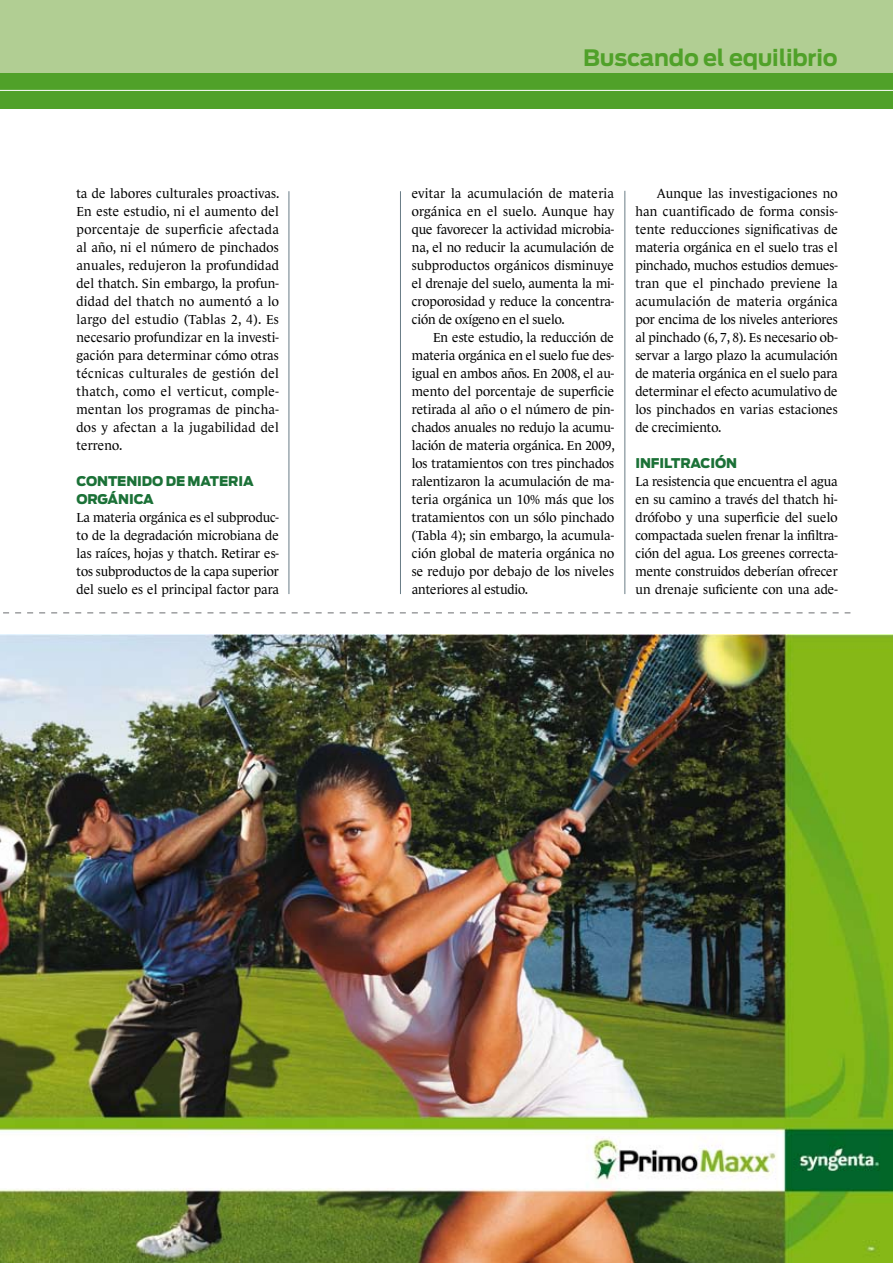
<style>
.page{position:relative;width:893px;height:1263px;background:#fff}
.page>*{position:absolute;margin:0;border:0;box-sizing:border-box;transform-origin:0 0}
.t1{font:700 22.5px "Antenna";letter-spacing:-.01em;color:#50a129}
.t2{font:13.35px/18px "Le Monde Journal";color:#000;text-align:justify}
.t3{font:900 13.35px/18px "Antenna";letter-spacing:-.005em;color:#1b7137}
</style>
<div class="page">
<div style="left:0;top:0;width:893px;height:108px;background:#50a129"></div>
<div style="left:0;top:0;width:893px;height:72px;background:#b1ce93"></div>
<hr style="left:0;top:90px;width:893px;height:1px;background:#fff">
<img style="left:0;top:635px;width:893px;height:628px">
<svg style="left:3px;top:612px;width:847px;height:2px"></svg>
<hr style="left:625px;top:191px;width:1px;height:403px;background:#697c86">
<hr style="left:289px;top:191px;width:1px;height:403px;background:#697c86">
<hr style="left:400px;top:191px;width:1px;height:403px;background:#697c86">
<p class="t2" style="left:77px;top:184px;width:204px">ta de labores culturales proactivas.<br>En este estudio, ni el aumento del porcentaje de superficie afectada al año, ni el número de pinchados anuales, redujeron la profundidad del thatch. Sin embargo, la profun&shy;didad del thatch no aumentó a lo largo del estudio (Tablas 2, 4). Es necesario profundizar en la investi&shy;gación para determinar cómo otras técnicas culturales de gestión del thatch, como el verticut, comple&shy;mentan los programas de pincha&shy;dos y afectan a la jugabilidad del terreno.</p>
<p class="t3" style="left:77px;top:472px;width:177px">CONTEN IDO DE MATER IA<br>ORGÁN ICA</p>
<p class="t2" style="left:77px;top:508px;width:204px">La materia orgánica es el subproduc&shy;to de la degradación microbiana de las raíces, hojas y thatch. Retirar es&shy;tos subproductos de la capa superior del suelo es el principal factor para</p>
<h1 class="t1" style="left:583px;top:44px;width:256px">Buscando el equilibrio</h1>
<p class="t2" style="left:412px;top:184px;width:204px">evitar la acumulación de materia orgánica en el suelo. Aunque hay que favorecer la actividad microbia&shy;na, el no reducir la acumulación de subproductos orgánicos disminuye el drenaje del suelo, aumenta la mi&shy;croporosidad y reduce la concentra&shy;ción de oxígeno en el suelo.</p>
<p class="t2" style="left:412px;top:328px;width:204px;text-indent:21px">En este estudio, la reducción de materia orgánica en el suelo fue des&shy;igual en ambos años. En 2008, el au&shy;mento del porcentaje de superficie retirada al año o el número de pin&shy;chados anuales no redujo la acumu&shy;lación de materia orgánica. En 2009, los tratamientos con tres pinchados ralentizaron la acumulación de ma&shy;teria orgánica un 10% más que los tratamientos con un sólo pinchado (Tabla 4); sin embargo, la acumula&shy;ción global de materia orgánica no se redujo por debajo de los niveles anteriores al estudio.</p>
<p class="t2" style="left:635px;top:184px;width:204px;text-indent:21px">Aunque las investigaciones no han cuantificado de forma consis&shy;tente reducciones significativas de materia orgánica en el suelo tras el pinchado, muchos estudios demues&shy;tran que el pinchado previene la acumulación de materia orgánica por encima de los niveles anteriores al pinchado (6, 7, 8). Es necesario ob&shy;servar a largo plazo la acumulación de materia orgánica en el suelo para determinar el efecto acumulativo de los pinchados en varias estaciones de crecimiento.</p>
<p class="t3" style="left:635px;top:454px;width:56px">INFILTRAC</p>
<p class="t3" style="left:710px;top:454px;width:26px">IÓN</p>
<p class="t2" style="left:635px;top:472px;width:204px">La resistencia que encuentra el agua en su camino a través del thatch hi&shy;drófobo y una superficie del suelo compactada suelen frenar la infiltra&shy;ción del agua. Los greenes correcta&shy;mente construidos deberían ofrecer un drenaje suficiente con una ade-</p>
</div>
